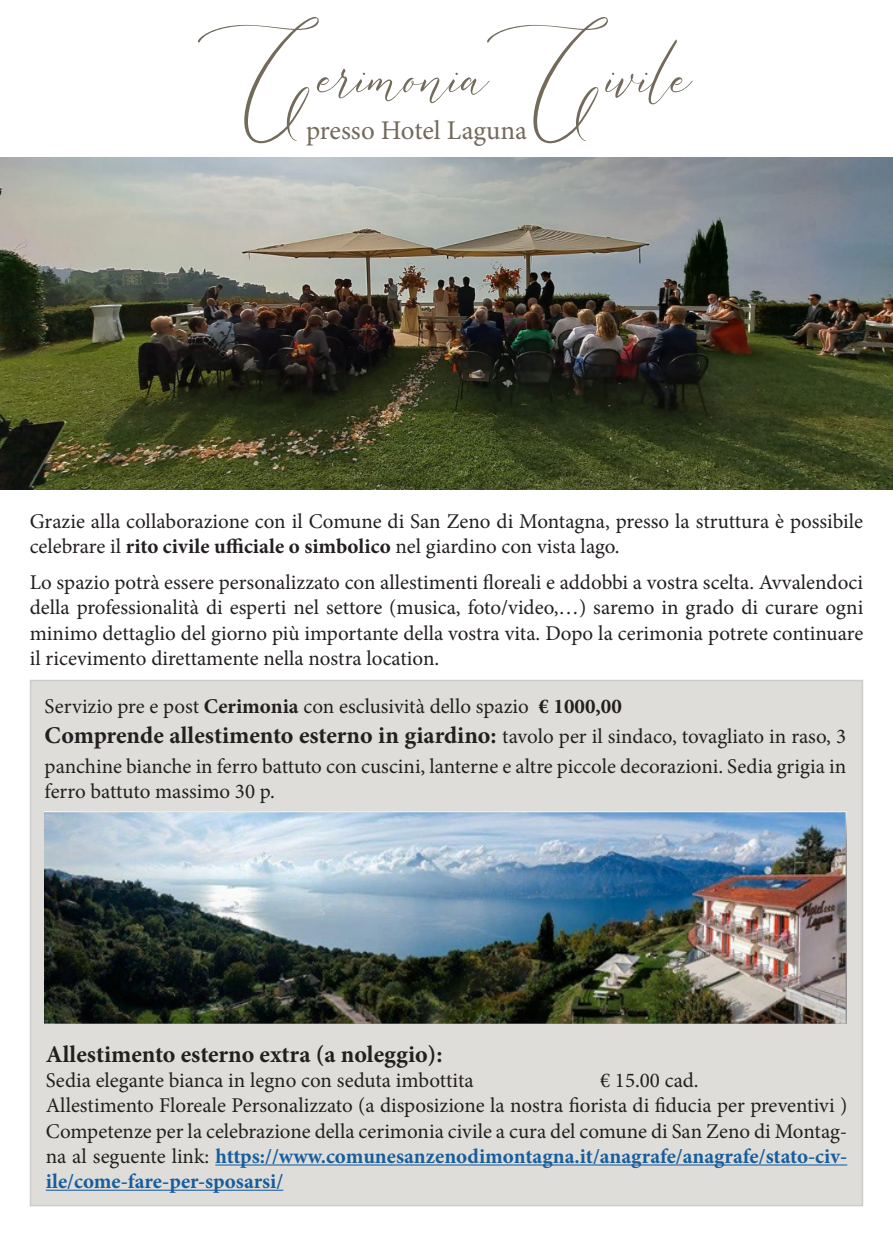
<style>
.page{position:relative;width:893px;height:1234px;background:#fff}
.page>*{position:absolute;margin:0;border:0;box-sizing:border-box;transform-origin:0 0}
.t1{font:108px "Augustyn FREE";color:#726a5b}
.t2{font:27px "Minion Pro";letter-spacing:-.005em;color:#726a5b}
.t3{font:700 24px "Minion Pro";color:#231f20}
.t4{font:21px/25.2px "Minion Pro";color:#231f20}
.s1{font-weight:700}
.s2{font-weight:400;font-size:21px}
.s3{font-weight:700;color:#175d9e}
</style>
<div class="page">
<div style="left:31px;top:680px;width:831px;height:525px;background:#deddd9"></div>
<img style="left:45px;top:811px;width:801px;height:212px">
<hr style="left:215px;top:1164px;width:632px;height:1px;background:#175d9e">
<hr style="left:46px;top:1189px;width:237px;height:1px;background:#175d9e">
<img style="left:0;top:157px;width:893px;height:332px">
<p class="t1" style="left:204px;top:-9px;width:486px">CerimoniaCivile</p>
<p class="t2" style="left:306px;top:112px;width:222px">presso Hotel Laguna</p>
<p class="t4" style="left:30px;top:508px;width:835px">Grazie alla collaborazione con il Comune di San Zeno di Montagna, presso la struttura è possibile celebrare il <span class="s1">rito civile ufficiale o simbolico</span> nel giardino con vista lago.</p>
<p class="t4" style="left:30px;top:570px;width:835px;text-align:justify">Lo spazio potrà essere personalizzato con allestimenti floreali e addobbi a vostra scelta. Avvalendoci della professionalità di esperti nel settore (musica, foto/video,…) saremo in grado di curare ogni minimo dettaglio del giorno più importante della vostra vita. Dopo la cerimonia potrete continuare il ricevimento direttamente nella nostra location.</p>
<p class="t4" style="left:45px;top:693px;width:579px">Servizio pre e post <span class="s1">Cerimonia</span> con esclusività dello spazio <span class="s1">€ 1000,00</span></p>
<p class="t3" style="left:45px;top:718px;width:803px">Comprende allestimento esterno in giardino: <span class="s2">tavolo per il sindaco, tovagliato in raso, 3</span></p>
<p class="t4" style="left:45px;top:753px;width:803px">panchine bianche in ferro battuto con cuscini, lanterne e altre piccole decorazioni. Sedia grigia in ferro battuto massimo 30 p.</p>
<p class="t3" style="left:46px;top:1037px;width:398px">Allestimento esterno extra (a noleggio):</p>
<p class="t4" style="left:46px;top:1067px;width:429px">Sedia elegante bianca in legno con seduta imbottita</p>
<p class="t4" style="left:600px;top:1067px;width:100px">€ 15.00 cad.</p>
<p class="t4" style="left:46px;top:1092px;width:803px;text-align:justify">Allestimento Floreale Personalizzato (a disposizione la nostra fiorista di fiducia per preventivi )<br>Competenze per la celebrazione della cerimonia civile a cura del comune di San Zeno di Montag&shy;na al seguente link: <span class="s3">https://www.comunesanzenodimontagna.it/anagrafe/anagrafe/stato-civ&shy;ile/come-fare-per-sposarsi/</span></p>
</div>
